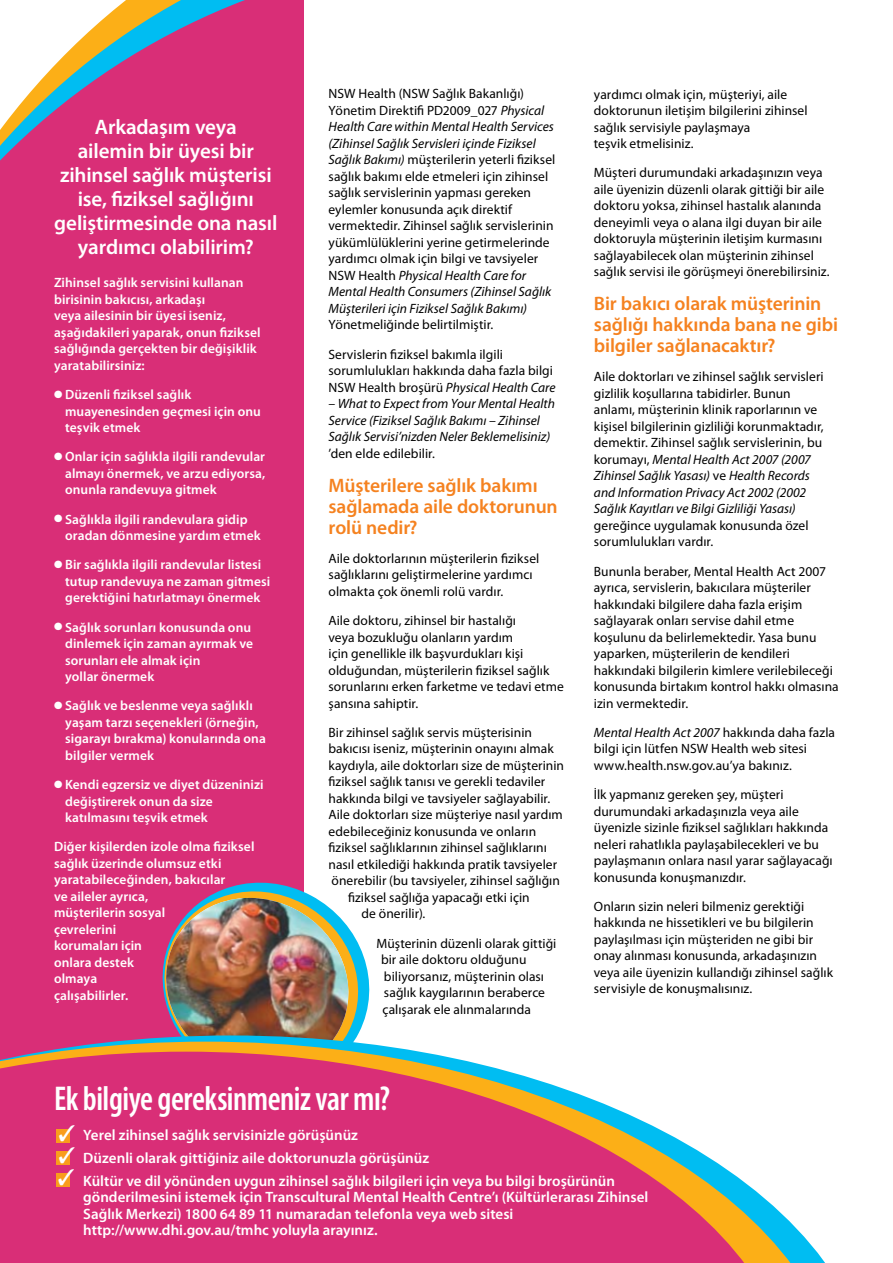
<style>
.page{position:relative;width:893px;height:1263px;background:#fff}
.page>*{position:absolute;margin:0;border:0;box-sizing:border-box;transform-origin:0 0}
.t1{font:600 condensed 34.5px "Myriad Pro";letter-spacing:-.015em;color:#fff;scale:.95 1}
.t2{font:22.5px/22.2px "Zapf Dingbats";color:#fff;text-align:justify}
.t3{font:600 21px/24px "Myriad Pro";letter-spacing:-.005em;color:#fff;text-align:center}
.t4{font:600 19.5px/21px "Myriad Pro";letter-spacing:-.005em;color:#f58220}
.t5{font:600 15px/22.8px "Myriad Pro";color:#fff}
.t6{font:13.5px/16.5px "Myriad Pro";letter-spacing:.005em;color:#000}
.t7{font:600 13.5px/16.5px "Myriad Pro";letter-spacing:.005em;color:#fff}
.t8{font:italic 13.5px/16.5px "Myriad Pro";color:#000}
.s1{font-style:italic}
</style>
<div class="page">
<div style="left:0;top:0;width:304px;height:1035px;background:#d92e77"></div>
<div style="left:148px;top:868px;width:156px;height:167px;background:#d92e77"></div>
<svg style="left:151px;top:878px;width:219px;height:157px"></svg>
<svg style="left:153px;top:885px;width:208px;height:150px"></svg>
<img style="left:163px;top:898px;width:191px;height:137px">
<svg style="left:0;top:1035px;width:358px;height:6px;background:#77719f"></svg>
<svg style="left:0;top:1041px;width:825px;height:222px"></svg>
<svg style="left:0;top:1052px;width:795px;height:211px;background:#d65c89"></svg>
<div style="left:56px;top:1129px;width:14px;height:13px;background:#f99d1c"></div>
<div style="left:56px;top:1151px;width:14px;height:13px;background:#f99d1c"></div>
<div style="left:56px;top:1173px;width:13px;height:14px;background:#f99d1c"></div>
<h3 class="t3" style="left:54px;top:114px;width:225px">Arkadaşım veya<br>ailemin bir üyesi bir zihinsel sağlık müşterisi ise, fiziksel sağlığını geliştirmesinde ona nasıl yardımcı olabilirim?</h3>
<p class="t7" style="left:54px;top:274px;width:208px">Zihinsel sağlık servisini kullanan birisinin bakıcısı, arkadaşı<br>veya ailesinin bir üyesi iseniz, aşağıdakileri yaparak, onun fiziksel sağlığında gerçekten bir değişiklik yaratabilirsiniz:</p>
<p class="t7" style="left:65px;top:386px;width:197px;text-indent:-11px">● Düzenli fiziksel sağlık muayenesinden geçmesi için onu teşvik etmek</p>
<p class="t7" style="left:65px;top:448px;width:202px;text-align:justify;text-indent:-11px">● Onlar için sağlıkla ilgili randevular almayı önermek, ve arzu ediyorsa, onunla randevuya gitmek</p>
<p class="t7" style="left:65px;top:510px;width:197px;text-indent:-11px">● Sağlıkla ilgili randevulara gidip oradan dönmesine yardım etmek</p>
<p class="t7" style="left:65px;top:556px;width:207px;text-indent:-11px">● Bir sağlıkla ilgili randevular listesi tutup randevuya ne zaman gitmesi gerektiğini hatırlatmayı önermek</p>
<p class="t7" style="left:65px;top:618px;width:189px;text-indent:-11px">● Sağlık sorunları konusunda onu dinlemek için zaman ayırmak ve sorunları ele almak için<br>yollar önermek</p>
<p class="t7" style="left:65px;top:697px;width:202px;text-indent:-11px">● Sağlık ve beslenme veya sağlıklı yaşam tarzı seçenekleri (örneğin, sigarayı bırakma) konularında ona bilgiler vermek</p>
<p class="t7" style="left:65px;top:776px;width:200px;text-indent:-11px">● Kendi egzersiz ve diyet düzeninizi değiştirerek onun da size katılmasını teşvik etmek</p>
<p class="t7" style="left:54px;top:838px;width:202px">Diğer kişilerden izole olma fiziksel sağlık üzerinde olumsuz etki yaratabileceğinden, bakıcılar<br>ve aileler ayrıca,<br>müşterilerin sosyal<br>çevrelerini<br>korumaları için<br>onlara destek<br>olmaya<br>çalışabilirler.</p>
<p class="t6" style="left:328px;top:85px;width:228px">NSW Health (NSW Sağlık Bakanlığı)<br>Yönetim Direktifi PD2009_027 <span class="s1">Physical Health Care within Mental Health Services (Zihinsel Sağlık Servisleri içinde Fiziksel Sağlık Bakımı)</span> müşterilerin yeterli fiziksel sağlık bakımı elde etmeleri için zihinsel sağlık servislerinin yapması gereken eylemler konusunda açık direktif vermektedir. Zihinsel sağlık servislerinin yükümlülüklerini yerine getirmelerinde yardımcı olmak için bilgi ve tavsiyeler NSW Health <span class="s1">Physical Health Care for Mental Health Consumers (Zihinsel Sağlık Müşterileri için Fiziksel Sağlık Bakımı)</span></p>
<p class="t6" style="left:328px;top:310px;width:176px;line-height:29.2px">Yönetmeliğinde belirtilmiştir.<br>Servislerin fiziksel bakımla ilgili</p>
<p class="t6" style="left:328px;top:362px;width:229px">sorumlulukları hakkında daha fazla bilgi<br>NSW Health broşürü <span class="s1">Physical Health Care</span></p>
<p class="t8" style="left:328px;top:395px;width:228px">– What to Expect from Your Mental Health<br>Service (Fiziksel Sağlık Bakımı – Zihinsel<br>Sağlık Servisi’nizden Neler Beklemelisiniz)</p>
<p class="t6" style="left:328px;top:445px;width:108px">’den elde edilebilir.</p>
<h3 class="t4" style="left:328px;top:474px;width:231px">Müşterilere sağlık bakımı sağlamada aile doktorunun rolü nedir?</h3>
<p class="t6" style="left:328px;top:550px;width:212px">Aile doktorlarının müşterilerin fiziksel sağlıklarını geliştirmelerine yardımcı olmakta çok önemli rolü vardır.</p>
<p class="t6" style="left:328px;top:612px;width:237px">Aile doktoru, zihinsel bir hastalığı<br>veya bozukluğu olanların yardım<br>için genellikle ilk başvurdukları kişi olduğundan, müşterilerin fiziksel sağlık sorunlarını erken farketme ve tedavi etme şansına sahiptir.</p>
<p class="t6" style="left:328px;top:724px;width:205px">Bir zihinsel sağlık servis müşterisinin</p>
<p class="t6" style="left:328px;top:740px;width:227px">bakıcısı iseniz, müşterinin onayını almak</p>
<p class="t6" style="left:328px;top:757px;width:237px">kaydıyla, aile doktorları size de müşterinin</p>
<p class="t6" style="left:328px;top:773px;width:218px">fiziksel sağlık tanısı ve gerekli tedaviler</p>
<p class="t6" style="left:328px;top:790px;width:223px">hakkında bilgi ve tavsiyeler sağlayabilir.</p>
<p class="t6" style="left:328px;top:806px;width:236px">Aile doktorları size müşteriye nasıl yardım</p>
<p class="t6" style="left:328px;top:823px;width:209px">edebileceğiniz konusunda ve onların</p>
<p class="t6" style="left:328px;top:839px;width:220px">fiziksel sağlıklarının zihinsel sağlıklarını</p>
<p class="t6" style="left:328px;top:856px;width:230px">nasıl etkilediği hakkında pratik tavsiyeler</p>
<p class="t6" style="left:331px;top:872px;width:230px">önerebilir (bu tavsiyeler, zihinsel sağlığın</p>
<p class="t6" style="left:348px;top:889px;width:183px">fiziksel sağlığa yapacağı etki için</p>
<p class="t6" style="left:361px;top:905px;width:65px">de önerilir).</p>
<p class="t6" style="left:381px;top:935px;width:177px;text-indent:-4px">Müşterinin düzenli olarak gittiği bir aile doktoru olduğunu biliyorsanız, müşterinin olası sağlık kaygılarının beraberce çalışarak ele alınmalarında</p>
<p class="t6" style="left:594px;top:86px;width:215px">yardımcı olmak için, müşteriyi, aile doktorunun iletişim bilgilerini zihinsel sağlık servisiyle paylaşmaya<br>teşvik etmelisiniz.</p>
<p class="t6" style="left:594px;top:164px;width:237px">Müşteri durumundaki arkadaşınızın veya aile üyenizin düzenli olarak gittiği bir aile doktoru yoksa, zihinsel hastalık alanında deneyimli veya o alana ilgi duyan bir aile doktoruyla müşterinin iletişim kurmasını sağlayabilecek olan müşterinin zihinsel sağlık servisi ile görüşmeyi önerebilirsiniz.</p>
<h3 class="t4" style="left:594px;top:293px;width:246px">Bir bakıcı olarak müşterinin sağlığı hakkında bana ne gibi bilgiler sağlanacaktır?</h3>
<p class="t6" style="left:594px;top:368px;width:231px">Aile doktorları ve zihinsel sağlık servisleri gizlilik koşullarına tabidirler. Bunun anlamı, müşterinin klinik raporlarının ve kişisel bilgilerinin gizliliği korunmaktadır, demektir. Zihinsel sağlık servislerinin, bu korumayı, <span class="s1">Mental Health Act 2007 (2007<br>Zihinsel Sağlık Yasası)</span> ve <span class="s1">Health Records and Information Privacy Act 2002 (2002<br>Sağlık Kayıtları ve Bilgi Gizliliği Yasası)</span></p>
<p class="t6" style="left:594px;top:517px;width:216px">gereğince uygulamak konusunda özel sorumlulukları vardır.</p>
<p class="t6" style="left:594px;top:563px;width:246px">Bununla beraber, Mental Health Act 2007 ayrıca, servislerin, bakıcılara müşteriler hakkındaki bilgilere daha fazla erişim sağlayarak onları servise dahil etme koşulunu da belirlemektedir. Yasa bunu yaparken, müşterilerin de kendileri hakkındaki bilgilerin kimlere verilebileceği konusunda birtakım kontrol hakkı olmasına izin vermektedir.</p>
<p class="t6" style="left:594px;top:724px;width:243px"><span class="s1">Mental Health Act 2007</span> hakkında daha fazla bilgi için lütfen NSW Health web sitesi www.health.nsw.gov.au’ya bakınız.</p>
<p class="t6" style="left:594px;top:786px;width:240px">İlk yapmanız gereken şey, müşteri durumundaki arkadaşınızla veya aile üyenizle sizinle fiziksel sağlıkları hakkında neleri rahatlıkla paylaşabilecekleri ve bu paylaşmanın onlara nasıl yarar sağlayacağı konusunda konuşmanızdır.</p>
<p class="t6" style="left:594px;top:898px;width:241px">Onların sizin neleri bilmeniz gerektiği hakkında ne hissetikleri ve bu bilgilerin paylaşılması için müşteriden ne gibi bir onay alınması konusunda, arkadaşınızın veya aile üyenizin kullandığı zihinsel sağlık servisiyle de konuşmalısınız.</p>
<h1 class="t1" style="left:54px;top:1079px;width:355px">Ek bilgiye gereksinmeniz var mı?</h1>
<p class="t5" style="left:83px;top:1123px;width:533px">Yerel zihinsel sağlık servisinizle görüşünüz<br>Düzenli olarak gittiğiniz aile doktorunuzla görüşünüz<br>Kültür ve dil yönünden uygun zihinsel sağlık bilgileri için veya bu bilgi broşürünün</p>
<p class="t5" style="left:83px;top:1189px;width:567px;line-height:16.5px">gönderilmesini istemek için Transcultural Mental Health Centre’ı (Kültürlerarası Zihinsel<br>Sağlık Merkezi) 1800 64 89 11 numaradan telefonla veya web sitesi http://www.dhi.gov.au/tmhc yoluyla arayınız.</p>
<h2 class="t2" style="left:58px;top:1122px;width:19px">✓ ✓ ✓</h2>
</div>
